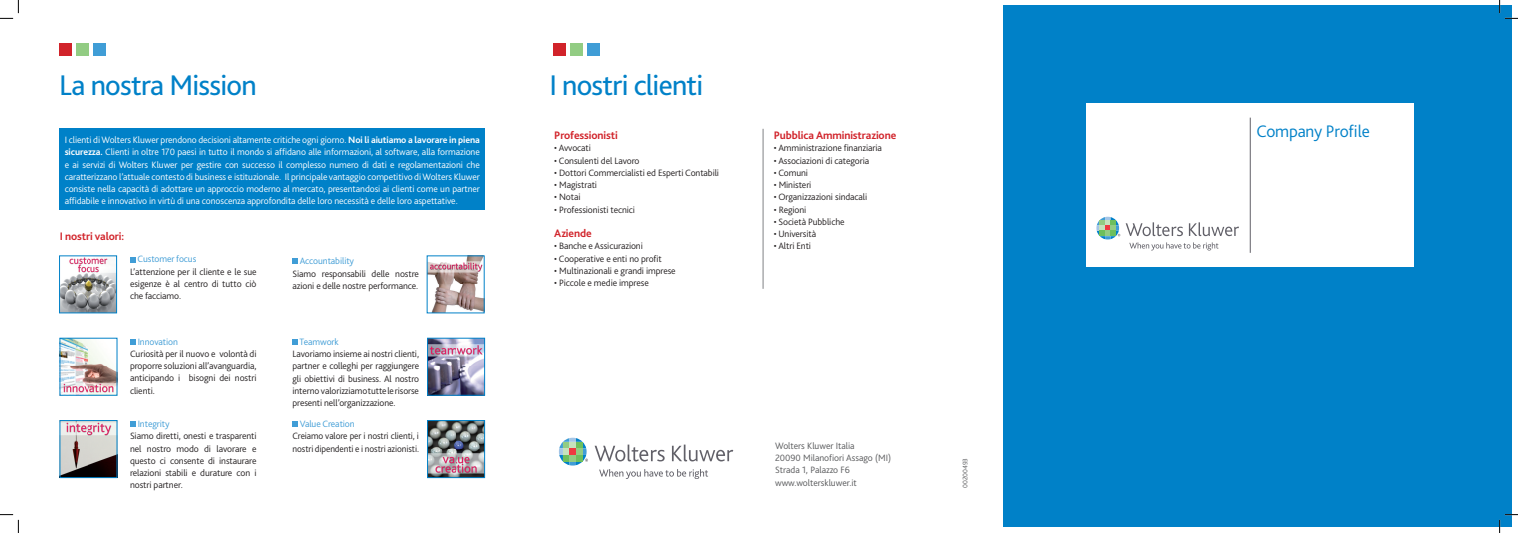
<style>
.page{position:relative;width:1518px;height:533px;background:#fff}
.page>*{position:absolute;margin:0;border:0;box-sizing:border-box;transform-origin:0 0}
.t1{font:29.75px "Bliss 2";letter-spacing:-.025em;color:#0081c8}
.t2{font:300 17.5px "Bliss 2";letter-spacing:-.01em;color:#0081c8}
.t3{font:700 11.38px "Bliss 2";letter-spacing:-.01em;color:#d1232a}
.t4{font:300 9.62px/12.2px "Bliss 2";letter-spacing:-.01em;color:#231f20;text-align:justify}
.t5{font:300 9.62px/12.2px "Bliss 2";letter-spacing:-.01em;color:#fff;text-align:justify}
.t6{font:300 9.62px/12.2px "Bliss 2";letter-spacing:-.005em;color:#57585a}
.t7{font:300 9.62px "Bliss 2";letter-spacing:-.01em;color:#409dd6}
.t8{font:300 7px "Bliss 2";letter-spacing:-.005em;color:#57585a}
.s1{font-weight:700}
</style>
<div class="page">
<div style="left:1003px;top:6px;width:509px;height:521px;background:#0081c8"></div>
<div style="left:587px;top:43px;width:12px;height:13px;background:#409dd6"></div>
<div style="left:570px;top:43px;width:12px;height:13px;background:#92cc83"></div>
<div style="left:553px;top:43px;width:12px;height:13px;background:#d1232a"></div>
<hr style="left:763px;top:129px;width:1px;height:160px;background:#808285">
<svg style="left:594px;top:444px;width:70px;height:17px"></svg>
<svg style="left:672px;top:444px;width:61px;height:17px"></svg>
<svg style="left:559px;top:438px;width:29px;height:27px"></svg>
<svg style="left:599px;top:469px;width:109px;height:10px"></svg>
<div style="left:60px;top:129px;width:425px;height:81px;background:#0081c8"></div>
<div style="left:93px;top:43px;width:13px;height:13px;background:#409dd6"></div>
<div style="left:76px;top:43px;width:13px;height:13px;background:#92cc83"></div>
<div style="left:59px;top:43px;width:13px;height:13px;background:#d1232a"></div>
<svg style="left:292px;top:259px;width:6px;height:5px"></svg>
<svg style="left:292px;top:339px;width:6px;height:6px"></svg>
<svg style="left:292px;top:421px;width:6px;height:6px"></svg>
<div style="left:1086px;top:103px;width:328px;height:163px;background:#fff"></div>
<hr style="left:1250px;top:118px;width:1px;height:135px;background:#616068">
<svg style="left:1096px;top:217px;width:143px;height:33px"></svg>
<img style="left:61px;top:258px;width:54px;height:53px">
<div style="left:59px;top:256px;width:58px;height:57px;border:1px solid #0081c8"></div>
<img style="left:62px;top:340px;width:53px;height:53px">
<img style="left:62px;top:422px;width:53px;height:54px">
<div style="left:60px;top:420px;width:57px;height:58px;border:1px solid #0081c8"></div>
<svg style="left:130px;top:257px;width:6px;height:5px"></svg>
<svg style="left:130px;top:339px;width:6px;height:6px"></svg>
<svg style="left:130px;top:421px;width:6px;height:6px"></svg>
<img style="left:429px;top:258px;width:53px;height:53px">
<img style="left:429px;top:340px;width:54px;height:53px">
<div style="left:427px;top:338px;width:58px;height:57px;border:1px solid #0081c8"></div>
<img style="left:429px;top:422px;width:54px;height:54px">
<div style="left:427px;top:420px;width:58px;height:58px;border:1px solid #0081c8"></div>
<svg style="left:0;top:0;width:19px;height:19px"></svg>
<svg style="left:0;top:514px;width:19px;height:19px"></svg>
<svg style="left:1499px;top:0;width:18px;height:19px"></svg>
<svg style="left:1499px;top:514px;width:18px;height:19px"></svg>
<h1 class="t1" style="left:59px;top:66px;width:199px">La nostra Mission</h1>
<p class="t5" style="left:65px;top:133px;width:417px">I clienti di Wolters Kluwer prendono decisioni altamente critiche ogni giorno. <span class="s1">Noi li aiutiamo a lavorare in piena sicurezza.</span> Clienti in oltre 170 paesi in tutto il mondo si affidano alle informazioni, al software, alla formazione e ai servizi di Wolters Kluwer per gestire con successo il complesso numero di dati e regolamentazioni che caratterizzano l’attuale contesto di business e istituzionale. Il principale vantaggio competitivo di Wolters Kluwer consiste nella capacità di adottare un approccio moderno al mercato, presentandosi ai clienti come un partner affidabile e innovativo in virtù di una conoscenza approfondita delle loro necessità e delle loro aspettative.</p>
<p class="t3" style="left:60px;top:229px;width:66px">I nostri valori:</p>
<p class="t7" style="left:137px;top:253px;width:60px">Customer focus</p>
<p class="t4" style="left:130px;top:265px;width:128px">L’attenzione per il cliente e le sue esigenze è al centro di tutto ciò che facciamo.</p>
<p class="t7" style="left:138px;top:335px;width:42px">Innovation</p>
<p class="t4" style="left:130px;top:347px;width:128px">Curiosità per il nuovo e volontà di proporre soluzioni all’avanguardia, anticipando i bisogni dei nostri clienti.</p>
<p class="t7" style="left:138px;top:418px;width:33px">Integrity</p>
<p class="t4" style="left:130px;top:430px;width:128px">Siamo diretti, onesti e trasparenti nel nostro modo di lavorare e questo ci consente di instaurare relazioni stabili e durature con i nostri partner.</p>
<p class="t7" style="left:300px;top:255px;width:56px">Accountability</p>
<p class="t4" style="left:292px;top:267px;width:128px">Siamo responsabili delle nostre azioni e delle nostre performance.</p>
<p class="t7" style="left:300px;top:336px;width:41px">Teamwork</p>
<p class="t4" style="left:292px;top:347px;width:128px">Lavoriamo insieme ai nostri clienti, partner e colleghi per raggiungere gli obiettivi di business. Al nostro interno valorizziamo tutte le risorse presenti nell’organizzazione.</p>
<p class="t7" style="left:300px;top:418px;width:57px">Value Creation</p>
<p class="t4" style="left:292px;top:430px;width:128px">Creiamo valore per i nostri clienti, i nostri dipendenti e i nostri azionisti.</p>
<h1 class="t1" style="left:549px;top:66px;width:156px">I nostri clienti</h1>
<p class="t3" style="left:554px;top:128px;width:65px">Professionisti</p>
<p class="t4" style="left:554px;top:142px;width:38px">• Avvocati</p>
<p class="t4" style="left:554px;top:154px;width:87px">• Consulenti del Lavoro</p>
<p class="t4" style="left:554px;top:166px;width:166px">• Dottori Commercialisti ed Esperti Contabili</p>
<p class="t4" style="left:554px;top:178px;width:44px">• Magistrati</p>
<p class="t4" style="left:554px;top:191px;width:28px">• Notai</p>
<p class="t4" style="left:554px;top:203px;width:82px">• Professionisti tecnici</p>
<p class="t3" style="left:554px;top:226px;width:39px">Aziende</p>
<p class="t4" style="left:554px;top:240px;width:90px">• Banche e Assicurazioni</p>
<p class="t4" style="left:554px;top:252px;width:109px">• Cooperative e enti no profit</p>
<p class="t4" style="left:554px;top:264px;width:123px">• Multinazionali e grandi imprese</p>
<p class="t4" style="left:554px;top:276px;width:96px">• Piccole e medie imprese</p>
<p class="t3" style="left:774px;top:128px;width:124px">Pubblica Amministrazione</p>
<p class="t4" style="left:774px;top:142px;width:110px">• Amministrazione finanziaria</p>
<p class="t4" style="left:774px;top:154px;width:97px">• Associazioni di categoria</p>
<p class="t4" style="left:774px;top:166px;width:36px">• Comuni</p>
<p class="t4" style="left:774px;top:178px;width:39px">• Ministeri</p>
<p class="t4" style="left:774px;top:191px;width:95px">• Organizzazioni sindacali</p>
<p class="t4" style="left:774px;top:203px;width:34px">• Regioni</p>
<p class="t4" style="left:774px;top:215px;width:72px">• Società Pubbliche</p>
<p class="t4" style="left:774px;top:227px;width:44px">• Università</p>
<p class="t4" style="left:774px;top:240px;width:39px">• Altri Enti</p>
<p class="t6" style="left:775px;top:439px;width:117px">Wolters Kluwer Italia<br>20090 Milanofiori Assago (MI)<br>Strada 1, Palazzo F6 www.wolterskluwer.it</p>
<p class="t8" style="left:961px;top:488px;width:31px;rotate:-90deg">00200493</p>
<h2 class="t2" style="left:1256px;top:120px;width:115px">Company Profile</h2>
</div>
